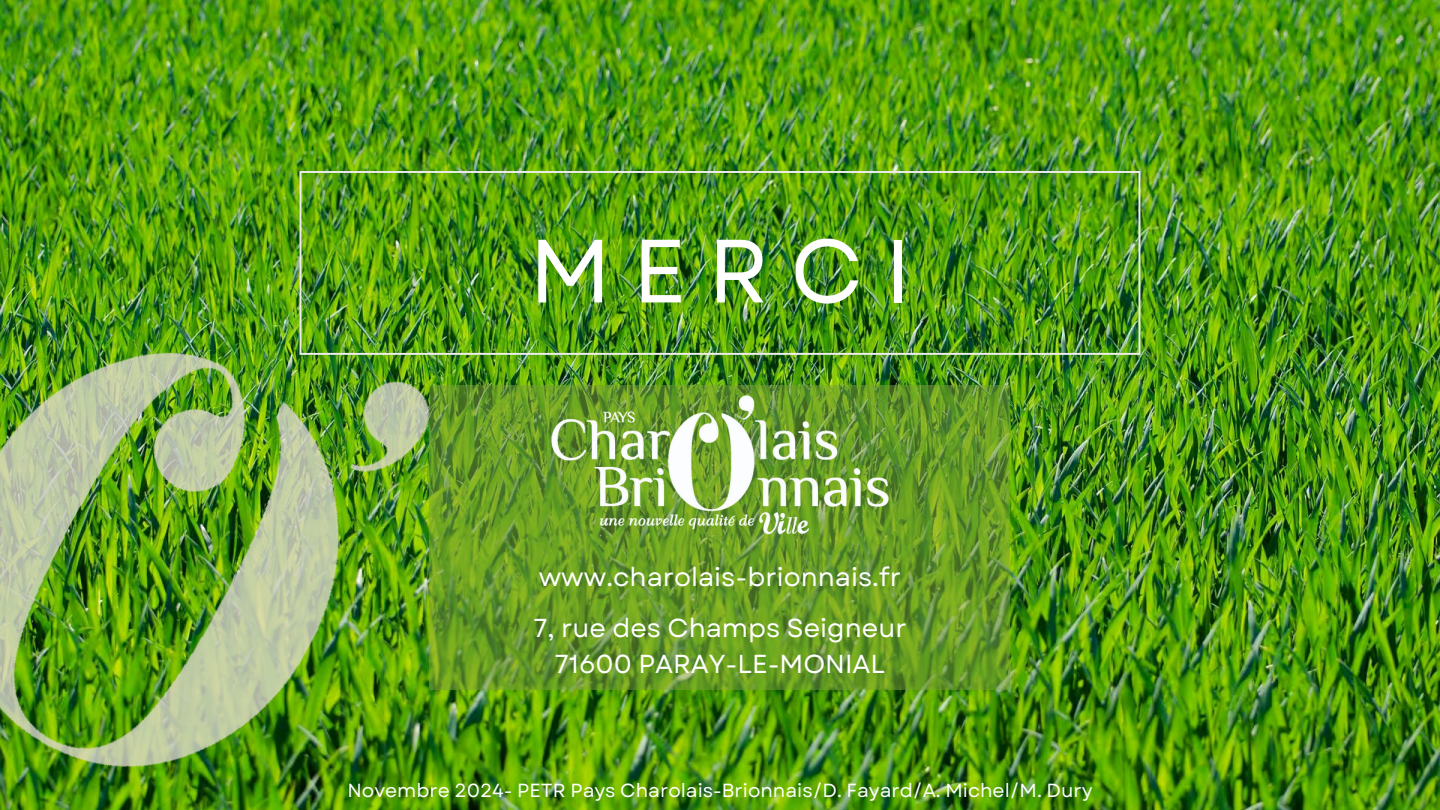
<style>
.page{position:relative;width:1440px;height:810px;background:#fff}
.page>*{position:absolute;margin:0;border:0;box-sizing:border-box;transform-origin:0 0}
.t1{font:89.6px "Garet";letter-spacing:.24em;color:#fff}
.t2{font:26px/36px "Garet";color:#fff;text-align:center}
.t3{font:19px "Garet";color:#fff}
</style>
<div class="page">
<img style="left:0;top:0;width:1440px;height:810px">
<img style="left:478px;top:171px;width:662px;height:184px">
<img style="left:0;top:171px;width:478px;height:639px">
<svg style="left:430px;top:385px;width:580px;height:305px;background:#679a27"></svg>
<img style="left:523px;top:369px;width:394px;height:193px">
<p class="t1" style="left:529px;top:207px;width:383px">MERCI</p>
<p class="t2" style="left:539px;top:559px;width:364px">www.charolais-brionnais.fr</p>
<h2 class="t2" style="left:533px;top:610px;width:375px">7, rue des Champs Seigneur<br>71600 PARAY-LE-MONIAL</h2>
<h2 class="t3" style="left:347px;top:776px;width:747px">Novembre 2024- PETR Pays Charolais-Brionnais/D. Fayard/A. Michel/M. Dury</h2>
</div>
